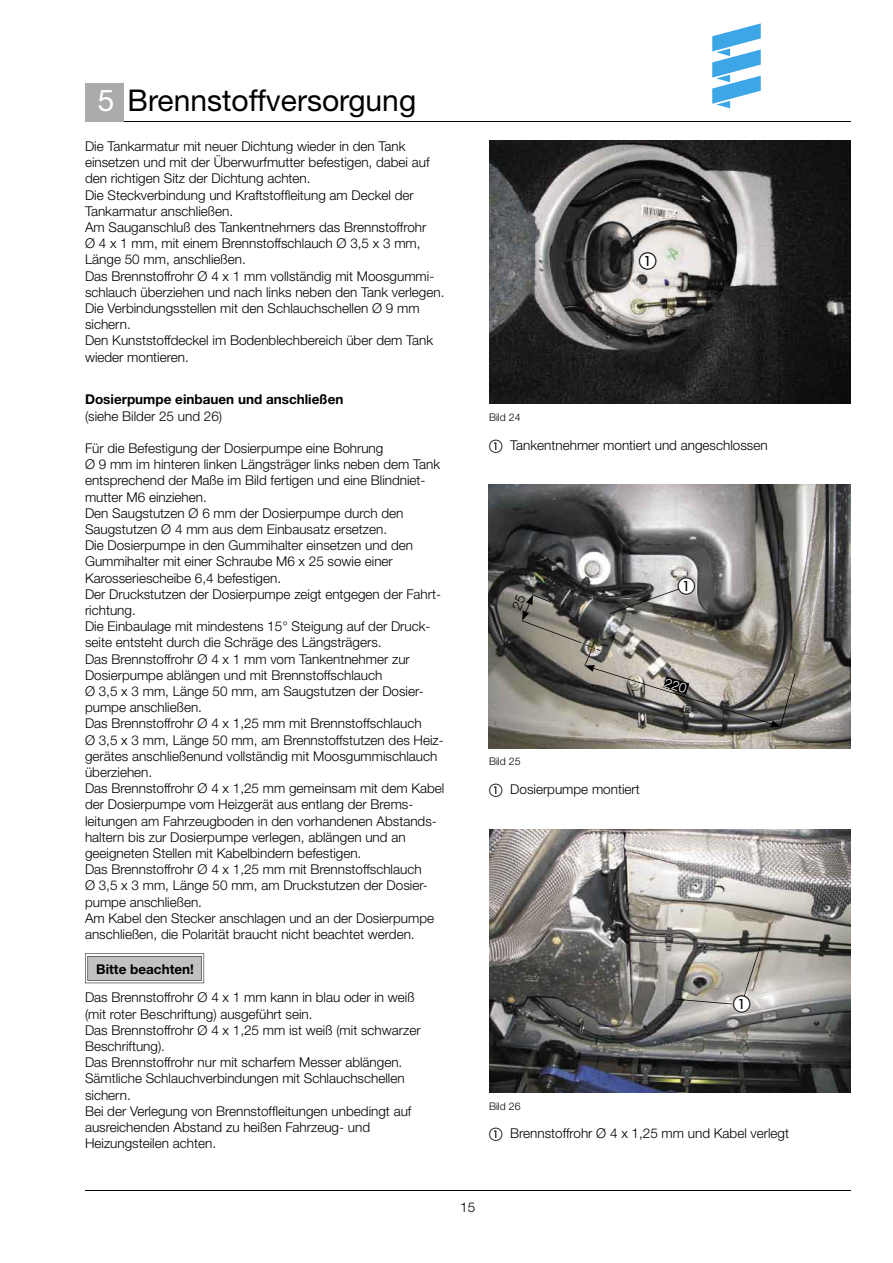
<style>
.page{position:relative;width:893px;height:1263px;background:#fff}
.page>*{position:absolute;margin:0;border:0;box-sizing:border-box;transform-origin:0 0}
.t1{font:30px "Helvetica Neue LT";color:#000}
.t2{font:300 13.5px/16.2px "Helvetica Neue LT";color:#000}
.t3{font:700 13.5px "Helvetica Neue LT";color:#000}
.t4{font:300 10.5px "Helvetica Neue LT";color:#000}
.s1{color:#fff}
</style>
<div class="page">
<hr style="left:85px;top:121px;width:765px;height:1px;background:#000">
<hr style="left:85px;top:1190px;width:765px;height:1px;background:#000">
<div style="left:85px;top:83px;width:38px;height:38px;background:#ababab"></div>
<svg style="left:712px;top:23px;width:49px;height:85px"></svg>
<img style="left:489px;top:829px;width:361px;height:264px">
<img style="left:489px;top:485px;width:361px;height:263px">
<img style="left:489px;top:140px;width:361px;height:264px">
<svg style="left:85px;top:953px;width:119px;height:30px;background:#bdbdbd"></svg>
<svg style="left:639px;top:252px;width:18px;height:18px"></svg>
<svg style="left:677px;top:947px;width:83px;height:66px;background:#aaa69f"></svg>
<svg style="left:512px;top:577px;width:283px;height:151px;background:#7d7a74"></svg>
<h1 class="t1" style="left:98px;top:82px;width:320px"><span class="s1">5</span> Brennstoffversorgung</h1>
<p class="t2" style="left:85px;top:138px;width:361px">Die Tankarmatur mit neuer Dichtung wieder in den Tank einsetzen und mit der Überwurfmutter befestigen, dabei auf den richtigen Sitz der Dichtung achten.<br>Die Steckverbindung und Kraftstoffleitung am Deckel der Tankarmatur anschließen.<br>Am Sauganschluß des Tankentnehmers das Brennstoffrohr<br>Ø 4 x 1 mm, mit einem Brennstoffschlauch Ø 3,5 x 3 mm, Länge 50 mm, anschließen.<br>Das Brennstoffrohr Ø 4 x 1 mm vollständig mit Moosgummi&shy;schlauch überziehen und nach links neben den Tank verlegen.<br>Die Verbindungsstellen mit den Schlauchschellen Ø 9 mm sichern.<br>Den Kunststoffdeckel im Bodenblechbereich über dem Tank wieder montieren.</p>
<p class="t3" style="left:85px;top:391px;width:260px">Dosierpumpe einbauen und anschließen</p>
<p class="t2" style="left:85px;top:407px;width:139px">(siehe Bilder 25 und 26)</p>
<p class="t2" style="left:85px;top:440px;width:361px">Für die Befestigung der Dosierpumpe eine Bohrung<br>Ø 9 mm im hinteren linken Längsträger links neben dem Tank entsprechend der Maße im Bild fertigen und eine Blindniet&shy;mutter M6 einziehen.<br>Den Saugstutzen Ø 6 mm der Dosierpumpe durch den Saugstutzen Ø 4 mm aus dem Einbausatz ersetzen.<br>Die Dosierpumpe in den Gummihalter einsetzen und den Gummihalter mit einer Schraube M6 x 25 sowie einer Karosseriescheibe 6,4 befestigen.<br>Der Druckstutzen der Dosierpumpe zeigt entgegen der Fahrt&shy;richtung.<br>Die Einbaulage mit mindestens 15° Steigung auf der Druck&shy;seite entsteht durch die Schräge des Längsträgers.<br>Das Brennstoffrohr Ø 4 x 1 mm vom Tankentnehmer zur Dosierpumpe ablängen und mit Brennstoffschlauch<br>Ø 3,5 x 3 mm, Länge 50 mm, am Saugstutzen der Dosier&shy;pumpe anschließen.<br>Das Brennstoffrohr Ø 4 x 1,25 mm mit Brennstoffschlauch<br>Ø 3,5 x 3 mm, Länge 50 mm, am Brennstoffstutzen des Heiz&shy;gerätes anschließenund vollständig mit Moosgummischlauch überziehen.<br>Das Brennstoffrohr Ø 4 x 1,25 mm gemeinsam mit dem Kabel der Dosierpumpe vom Heizgerät aus entlang der Brems&shy;leitungen am Fahrzeugboden in den vorhandenen Abstands&shy;haltern bis zur Dosierpumpe verlegen, ablängen und an geeigneten Stellen mit Kabelbindern befestigen.<br>Das Brennstoffrohr Ø 4 x 1,25 mm mit Brennstoffschlauch<br>Ø 3,5 x 3 mm, Länge 50 mm, am Druckstutzen der Dosier&shy;pumpe anschließen.<br>Am Kabel den Stecker anschlagen und an der Dosierpumpe anschließen, die Polarität braucht nicht beachtet werden.</p>
<p class="t3" style="left:96px;top:961px;width:99px">Bitte beachten!</p>
<p class="t2" style="left:85px;top:989px;width:337px">Das Brennstoffrohr Ø 4 x 1 mm kann in blau oder in weiß (mit roter Beschriftung) ausgeführt sein.<br>Das Brennstoffrohr Ø 4 x 1,25 mm ist weiß (mit schwarzer Beschriftung).<br>Das Brennstoffrohr nur mit scharfem Messer ablängen.<br>Sämtliche Schlauchverbindungen mit Schlauchschellen sichern.<br>Bei der Verlegung von Brennstoffleitungen unbedingt auf ausreichenden Abstand zu heißen Fahrzeug- und Heizungsteilen achten.</p>
<p class="t4" style="left:489px;top:411px;width:33px">Bild 24</p>
<p class="t2" style="left:510px;top:436px;width:259px">Tankentnehmer montiert und angeschlossen</p>
<p class="t4" style="left:489px;top:755px;width:33px">Bild 25</p>
<p class="t2" style="left:510px;top:781px;width:131px">Dosierpumpe montiert</p>
<p class="t4" style="left:489px;top:1099px;width:33px">Bild 26</p>
<p class="t2" style="left:510px;top:1125px;width:280px">Brennstoffrohr Ø 4 x 1,25 mm und Kabel verlegt</p>
<p class="t2" style="left:460px;top:1198px;width:17px">15</p>
</div>
